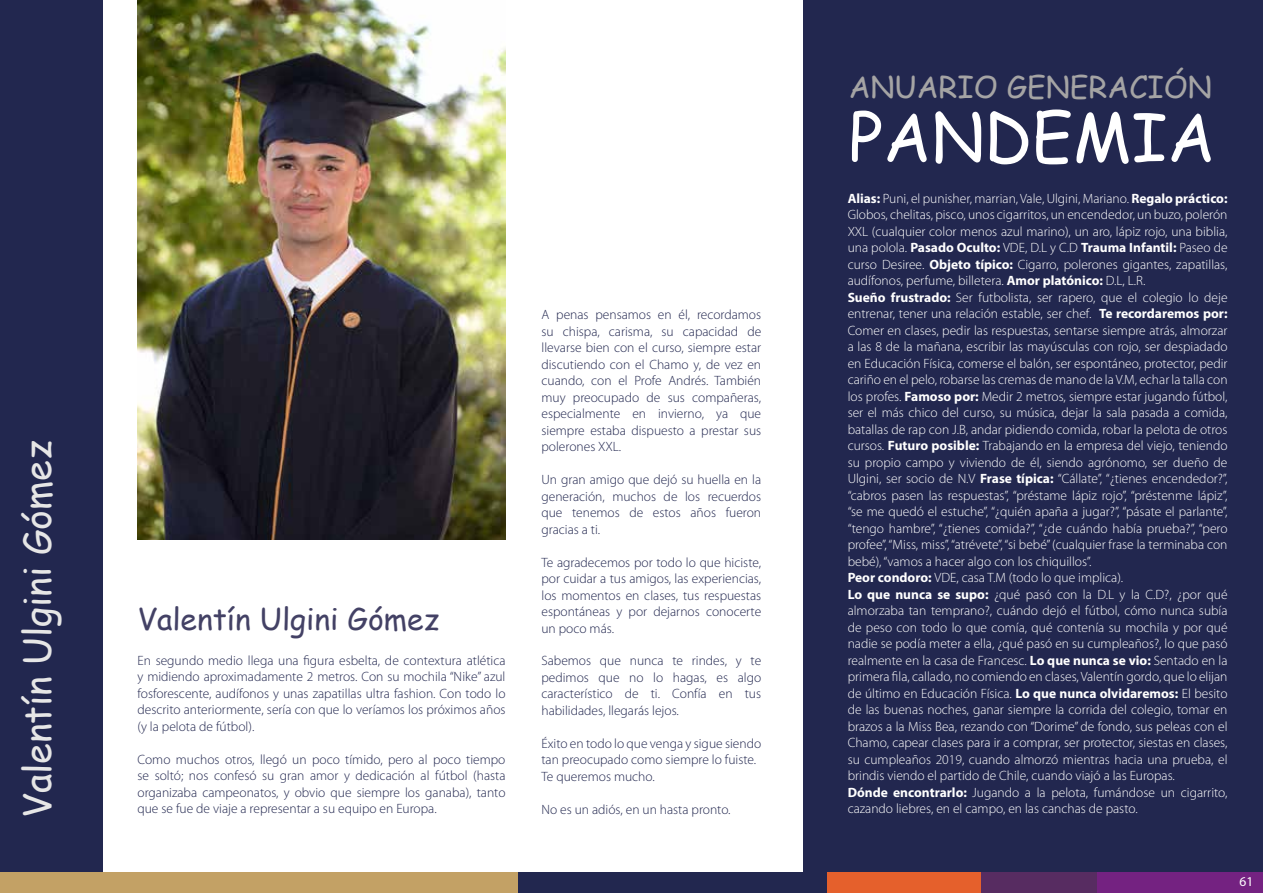
<style>
.page{position:relative;width:1263px;height:893px;background:#fff}
.page>*{position:absolute;margin:0;border:0;box-sizing:border-box;transform-origin:0 0}
.t1{font:66px "Comic Sans MS";color:#fff}
.t2{font:37.5px "Comic Sans MS";color:#e6e6e6}
.t3{font:30px "Comic Sans MS";color:#434165}
.t4{font:30px "Comic Sans MS";color:#a5a4a4}
.t5{font:300 13.5px/16.5px "Myriad Pro";color:#fff}
.t6{font:300 13.5px/16.5px "Myriad Pro";color:#22274f;text-align:justify}
.t7{font:13.5px "Myriad Pro";color:#fff}
.s1{font-weight:700}
</style>
<div class="page">
<div style="left:0;top:0;width:102px;height:893px;background:#22274f"></div>
<div style="left:804px;top:0;width:459px;height:880px;background:#22274f"></div>
<div style="left:1080px;top:872px;width:183px;height:21px;background:#742281"></div>
<div style="left:509px;top:872px;width:326px;height:21px;background:#22274f"></div>
<div style="left:0;top:872px;width:518px;height:21px;background:#c3a165"></div>
<div style="left:950px;top:872px;width:147px;height:21px;background:#572c61"></div>
<div style="left:827px;top:872px;width:154px;height:21px;background:#e5602c"></div>
<img style="left:137px;top:0;width:368px;height:540px">
<h2 class="t2" style="left:10px;top:818px;width:379px;rotate:-90deg">Valentín Ulgini Gómez</h2>
<h3 class="t3" style="left:137px;top:597px;width:304px">Valentín Ulgini Gómez</h3>
<p class="t6" style="left:137px;top:652px;width:370px">En segundo medio llega una figura esbelta, de contextura atlética y midiendo aproximadamente 2 metros. Con su mochila “Nike” azul fosforescente, audífonos y unas zapatillas ultra fashion. Con todo lo descrito anteriormente, sería con que lo veríamos los próximos años (y la pelota de fútbol).</p>
<p class="t6" style="left:137px;top:751px;width:369px">Como muchos otros, llegó un poco tímido, pero al poco tiempo se soltó; nos confesó su gran amor y dedicación al fútbol (hasta organizaba campeonatos, y obvio que siempre los ganaba), tanto</p>
<p class="t6" style="left:137px;top:800px;width:301px">que se fue de viaje a representar a su equipo en Europa.</p>
<p class="t6" style="left:541px;top:306px;width:221px">A penas pensamos en él, recordamos su chispa, carisma, su capacidad de llevarse bien con el curso, siempre estar discutiendo con el Chamo y, de vez en cuando, con el Profe Andrés. También muy preocupado de sus compañeras, especialmente en invierno, ya que siempre estaba dispuesto a prestar sus polerones XXL.</p>
<p class="t6" style="left:541px;top:471px;width:221px">Un gran amigo que dejó su huella en la generación, muchos de los recuerdos que tenemos de estos años fueron gracias a ti.</p>
<p class="t6" style="left:541px;top:554px;width:221px">Te agradecemos por todo lo que hiciste, por cuidar a tus amigos, las experiencias, los momentos en clases, tus respuestas espontáneas y por dejarnos conocerte un poco más.</p>
<p class="t6" style="left:541px;top:653px;width:221px">Sabemos que nunca te rindes, y te pedimos que no lo hagas, es algo característico de ti. Confía en tus habilidades, llegarás lejos.</p>
<p class="t6" style="left:541px;top:735px;width:221px;text-align:left">Éxito en todo lo que venga y sigue siendo tan preocupado como siempre lo fuiste.<br>Te queremos mucho.</p>
<p class="t6" style="left:541px;top:801px;width:191px">No es un adiós, en un hasta pronto.</p>
<h3 class="t4" style="left:849px;top:65px;width:364px">ANUARIO GENERACIÓN</h3>
<h1 class="t1" style="left:849px;top:88px;width:368px">PANDEMIA</h1>
<p class="t5" style="left:848px;top:190px;width:381px"><span class="s1">Alias:</span> Puni, el punisher, marrian, Vale, Ulgini, Mariano. <span class="s1">Regalo práctico:<br></span>Globos, chelitas, pisco, unos cigarritos, un encendedor, un buzo, polerón XXL (cualquier color menos azul marino), un aro, lápiz rojo, una biblia, una polola. <span class="s1">Pasado Oculto:</span> VDE, D.L y C.D <span class="s1">Trauma Infantil:</span> Paseo de curso Desiree. <span class="s1">Objeto típico:</span> Cigarro, polerones gigantes, zapatillas, audífonos, perfume, billetera. <span class="s1">Amor platónico:</span> D.L, L.R.<br><span class="s1">Sueño frustrado:</span> Ser futbolista, ser rapero, que el colegio lo deje entrenar, tener una relación estable, ser chef. <span class="s1">Te recordaremos por:<br></span>Comer en clases, pedir las respuestas, sentarse siempre atrás, almorzar a las 8 de la mañana, escribir las mayúsculas con rojo, ser despiadado en Educación Física, comerse el balón, ser espontáneo, protector, pedir cariño en el pelo, robarse las cremas de mano de la V.M, echar la talla con los profes. <span class="s1">Famoso por:</span> Medir 2 metros, siempre estar jugando fútbol, ser el más chico del curso, su música, dejar la sala pasada a comida, batallas de rap con J.B, andar pidiendo comida, robar la pelota de otros cursos. <span class="s1">Futuro posible:</span> Trabajando en la empresa del viejo, teniendo su propio campo y viviendo de él, siendo agrónomo, ser dueño de Ulgini, ser socio de N.V <span class="s1">Frase típica:</span> “Cállate”, “¿tienes encendedor?”, “cabros pasen las respuestas”, “préstame lápiz rojo”, “préstenme lápiz”, “se me quedó el estuche”, “¿quién apaña a jugar?”, “pásate el parlante”, “tengo hambre”, “¿tienes comida?”, “¿de cuándo había prueba?”, “pero profee”, “Miss, miss”, “atrévete”, “si bebé” (cualquier frase la terminaba con bebé), “vamos a hacer algo con los chiquillos”.<br><span class="s1">Peor condoro:</span> VDE, casa T.M (todo lo que implica).<br><span class="s1">Lo que nunca se supo:</span> ¿qué pasó con la D.L y la C.D?, ¿por qué almorzaba tan temprano?, cuándo dejó el fútbol, cómo nunca subía de peso con todo lo que comía, qué contenía su mochila y por qué nadie se podía meter a ella, ¿qué pasó en su cumpleaños?, lo que pasó realmente en la casa de Francesc. <span class="s1">Lo que nunca se vio:</span> Sentado en la primera fila, callado, no comiendo en clases, Valentín gordo, que lo elijan de último en Educación Física. <span class="s1">Lo que nunca olvidaremos:</span> El besito de las buenas noches, ganar siempre la corrida del colegio, tomar en brazos a la Miss Bea, rezando con “Dorime” de fondo, sus peleas con el Chamo, capear clases para ir a comprar, ser protector, siestas en clases, su cumpleaños 2019, cuando almorzó mientras hacia una prueba, el brindis viendo el partido de Chile, cuando viajó a las Europas.<br><span class="s1">Dónde encontrarlo:</span> Jugando a la pelota, fumándose un cigarrito, cazando liebres, en el campo, en las canchas de pasto.</p>
<p class="t7" style="left:1239px;top:873px;width:15px">61</p>
</div>
